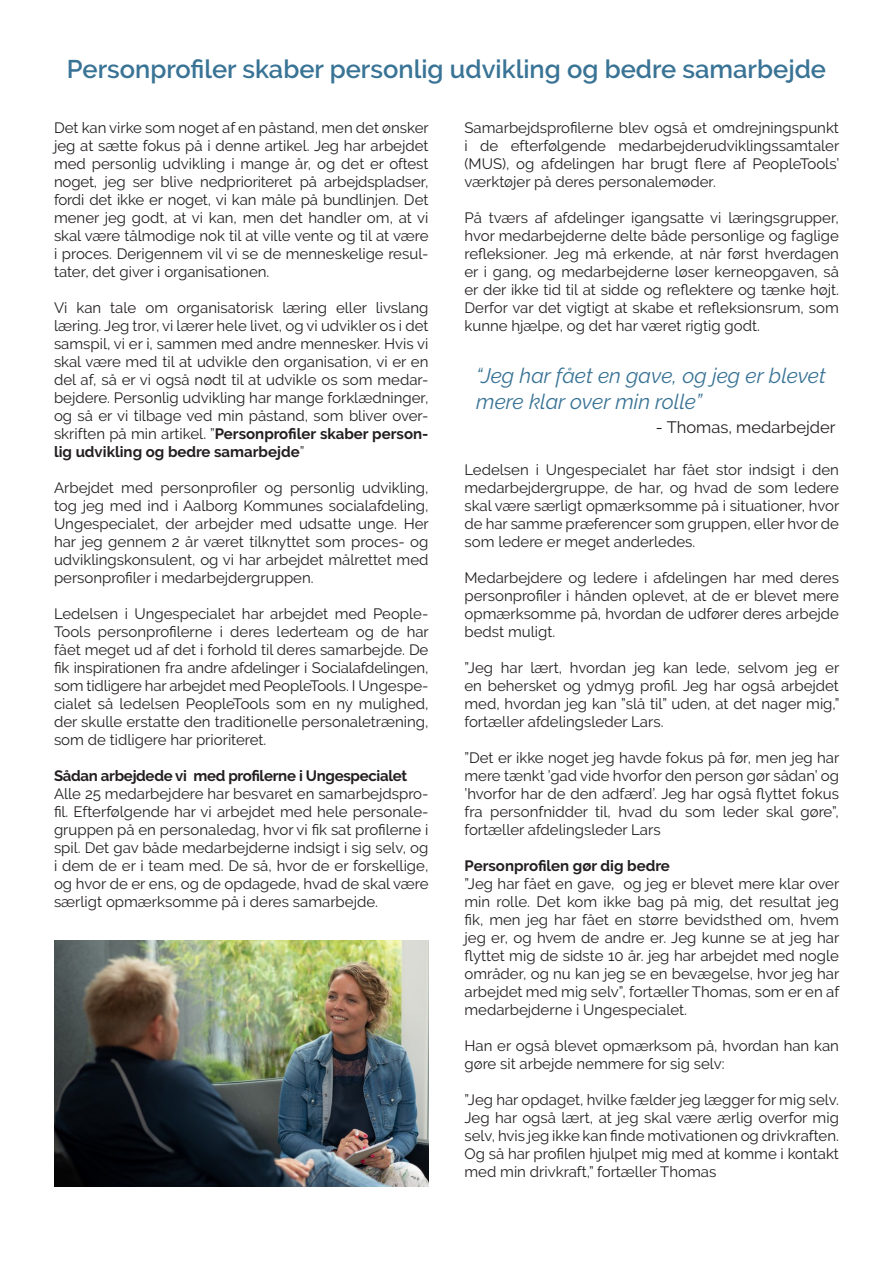
<style>
.page{position:relative;width:893px;height:1263px;background:#fff}
.page>*{position:absolute;margin:0;border:0;box-sizing:border-box;transform-origin:0 0}
.t1{font:600 25.5px "Raleway";color:#397395}
.t2{font:italic 21px/25.2px "Raleway";color:#397395}
.t3{font:16.5px "Raleway";color:#231f20}
.t4{font:15px/18px "Raleway";color:#231f20;text-align:justify}
.t5{font:700 15px "Raleway";letter-spacing:-.02em;color:#231f20}
.t6{font:700 15px "Raleway";color:#231f20}
.s1{font-weight:700}
.s2{color:#fff}
</style>
<div class="page">
<img style="left:54px;top:940px;width:374px;height:246px">
<p class="t1" style="left:67px;top:54px;width:761px">Personprofiler skaber personlig udvikling og bedre samarbejde</p>
<p class="t4" style="left:54px;top:119px;width:376px">Det kan virke som noget af en påstand, men det ønsker jeg at sætte fokus på i denne artikel. Jeg har arbejdet med personlig udvikling i mange år, og det er oftest noget, jeg ser blive nedprioriteret på arbejdspladser, fordi det ikke er noget, vi kan måle på bundlinjen. Det mener jeg godt, at vi kan, men det handler om, at vi skal være tålmodige nok til at ville vente og til at være i proces. Derigennem vil vi se de menneskelige resul&shy;tater, det giver i organisationen.</p>
<p class="t4" style="left:54px;top:299px;width:376px">Vi kan tale om organisatorisk læring eller livslang læring. Jeg tror, vi lærer hele livet, og vi udvikler os i det samspil, vi er i, sammen med andre mennesker. Hvis vi skal være med til at udvikle den organisation, vi er en del af, så er vi også nødt til at udvikle os som medar&shy;bejdere. Personlig udvikling har mange forklædninger, og så er vi tilbage ved min påstand, som bliver over&shy;skriften på min artikel. ”<span class="s1">Personprofiler skaber person&shy;lig udvikling og bedre samarbejde</span>”</p>
<p class="t4" style="left:54px;top:479px;width:376px">Arbejdet med personprofiler og personlig udvikling, tog jeg med ind i Aalborg Kommunes socialafdeling, Ungespecialet, der arbejder med udsatte unge. Her har jeg gennem 2 år været tilknyttet som proces- og udviklingskonsulent, og vi har arbejdet målrettet med personprofiler i medarbejdergruppen.</p>
<p class="t4" style="left:54px;top:605px;width:376px">Ledelsen i Ungespecialet har arbejdet med People-Tools personprofilerne i deres lederteam og de har fået meget ud af det i forhold til deres samarbejde. De fik inspirationen fra andre afdelinger i Socialafdelingen, som tidligere har arbejdet med PeopleTools. I Ungespe&shy;cialet så ledelsen PeopleTools som en ny mulighed, der skulle erstatte den traditionelle personaletræning, som de tidligere har prioriteret.</p>
<p class="t5" style="left:54px;top:767px;width:355px">Sådan arbejdede vi med profilerne i Ungespecialet</p>
<p class="t4" style="left:54px;top:785px;width:376px">Alle 25 medarbejdere har besvaret en samarbejdspro&shy;fil. Efterfølgende har vi arbejdet med hele personale&shy;gruppen på en personaledag, hvor vi fik sat profilerne i spil. Det gav både medarbejderne indsigt i sig selv, og i dem de er i team med. De så, hvor de er forskellige, og hvor de er ens, og de opdagede, hvad de skal være særligt opmærksomme på i deres samarbejde.</p>
<p class="t4" style="left:464px;top:119px;width:376px">Samarbejdsprofilerne blev også et omdrejningspunkt i de efterfølgende medarbejderudviklingssamtaler (MUS), og afdelingen har brugt flere af PeopleTools’ værktøjer på deres personalemøder.</p>
<p class="t4" style="left:464px;top:209px;width:376px">På tværs af afdelinger igangsatte vi læringsgrupper, hvor medarbejderne delte både personlige og faglige refleksioner. Jeg må erkende, at når først hverdagen er i gang, og medarbejderne løser kerneopgaven, så er der ikke tid til at sidde og reflektere og tænke højt.<br>Derfor var det vigtigt at skabe et refleksionsrum, som kunne hjælpe, og det har været rigtig godt.</p>
<p class="t2" style="left:476px;top:363px;width:351px">“Jeg har fået en gave, og jeg er blevet mere klar over min rolle”</p>
<p class="t3" style="left:656px;top:417px;width:203px">- Thomas, medarbejder <span class="s2">ds</span></p>
<p class="t4" style="left:464px;top:461px;width:376px">Ledelsen i Ungespecialet har fået stor indsigt i den medarbejdergruppe, de har, og hvad de som ledere skal være særligt opmærksomme på i situationer, hvor de har samme præferencer som gruppen, eller hvor de som ledere er meget anderledes.</p>
<p class="t4" style="left:464px;top:569px;width:376px">Medarbejdere og ledere i afdelingen har med deres personprofiler i hånden oplevet, at de er blevet mere opmærksomme på, hvordan de udfører deres arbejde bedst muligt.</p>
<p class="t4" style="left:464px;top:659px;width:376px">”Jeg har lært, hvordan jeg kan lede, selvom jeg er en behersket og ydmyg profil. Jeg har også arbejdet med, hvordan jeg kan ”slå til” uden, at det nager mig,” fortæller afdelingsleder Lars.</p>
<p class="t4" style="left:464px;top:749px;width:376px">”Det er ikke noget jeg havde fokus på før, men jeg har mere tænkt ’gad vide hvorfor den person gør sådan’ og ’hvorfor har de den adfærd’. Jeg har også flyttet fokus fra personfnidder til, hvad du som leder skal gøre”, fortæller afdelingsleder Lars</p>
<p class="t6" style="left:464px;top:857px;width:207px">Personprofilen gør dig bedre</p>
<p class="t4" style="left:464px;top:875px;width:376px">”Jeg har fået en gave, og jeg er blevet mere klar over min rolle. Det kom ikke bag på mig, det resultat jeg fik, men jeg har fået en større bevidsthed om, hvem jeg er, og hvem de andre er. Jeg kunne se at jeg har flyttet mig de sidste 10 år. jeg har arbejdet med nogle områder, og nu kan jeg se en bevægelse, hvor jeg har arbejdet med mig selv”, fortæller Thomas, som er en af medarbejderne i Ungespecialet.</p>
<p class="t4" style="left:464px;top:1037px;width:376px">Han er også blevet opmærksom på, hvordan han kan gøre sit arbejde nemmere for sig selv:</p>
<p class="t4" style="left:464px;top:1091px;width:376px">”Jeg har opdaget, hvilke fælder jeg lægger for mig selv.<br>Jeg har også lært, at jeg skal være ærlig overfor mig selv, hvis jeg ikke kan finde motivationen og drivkraften.<br>Og så har profilen hjulpet mig med at komme i kontakt med min drivkraft,” fortæller Thomas</p>
</div>
